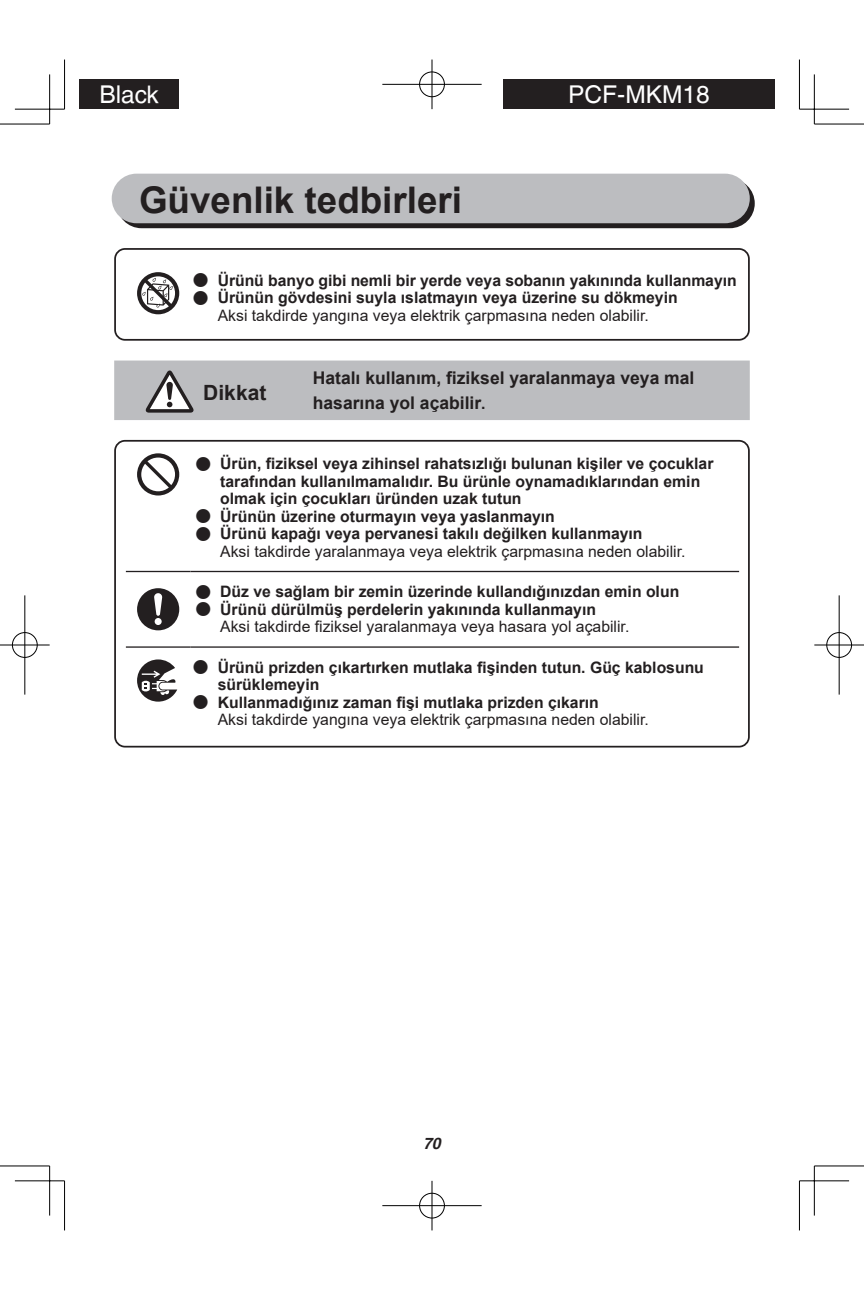
<style>
.page{position:relative;width:864px;height:1290px;background:#fff}
.page>*{position:absolute;margin:0;border:0;box-sizing:border-box;transform-origin:0 0}
.t1{font:700 36.75px "Arial";color:#231f20}
.t2{font:24.5px "Helvetica LT";color:#fff}
.t3{font:700 21px "Arial";color:#231f20}
.t4{font:700 17.5px/24.5px "Arial";color:#231f20}
.t5{font:15.75px/17.5px "Arial";color:#231f20}
.t6{font:700 15.75px/17.5px "Arial";color:#231f20}
.t7{font:italic 700 15.75px "Helvetica";color:#231f20}
.s1{font-family:"Shin Go Pro"}
.s2{font-family:"Shin Go Pro";font-weight:700}
.s3{font-weight:700}
.s4{font-size:15.75px}
</style>
<div class="page">
<div style="left:79px;top:79px;width:100px;height:30px;background:#231f20"></div>
<div style="left:503px;top:79px;width:271px;height:30px;background:#231f20"></div>
<svg style="left:117px;top:179px;width:637px;height:49px;background:#2b2829"></svg>
<div style="left:112px;top:174px;width:637px;height:49px;background:#bcbdc0;border-radius:25px"></div>
<hr style="left:126px;top:646px;width:64px;height:2px;background:#231f20">
<hr style="left:190px;top:646px;width:548px;height:2px;background:#231f20">
<hr style="left:126px;top:571px;width:64px;height:1px;background:#231f20">
<hr style="left:190px;top:571px;width:548px;height:1px;background:#231f20">
<svg style="left:137px;top:453px;width:42px;height:42px"></svg>
<svg style="left:137px;top:588px;width:42px;height:42px"></svg>
<svg style="left:137px;top:659px;width:41px;height:43px"></svg>
<div style="left:114px;top:440px;width:635px;height:307px;border:2px solid #231f20;border-radius:10px"></div>
<div style="left:114px;top:360px;width:635px;height:60px;background:#bcbdc0"></div>
<svg style="left:137px;top:272px;width:42px;height:42px"></svg>
<div style="left:114px;top:248px;width:635px;height:93px;border:2px solid #231f20;border-radius:10px"></div>
<hr style="left:0;top:124px;width:50px;height:1px;background:#000">
<hr style="left:814px;top:124px;width:49px;height:1px;background:#000">
<hr style="left:0;top:1165px;width:50px;height:1px;background:#000">
<hr style="left:814px;top:1165px;width:49px;height:1px;background:#000">
<hr style="left:64px;top:60px;width:1px;height:49px;background:#000">
<hr style="left:64px;top:1181px;width:1px;height:49px;background:#000">
<hr style="left:798px;top:60px;width:1px;height:49px;background:#000">
<hr style="left:798px;top:1181px;width:1px;height:49px;background:#000">
<hr style="left:15px;top:109px;width:49px;height:1px;background:#000">
<hr style="left:799px;top:109px;width:49px;height:1px;background:#000">
<hr style="left:15px;top:1180px;width:49px;height:1px;background:#000">
<hr style="left:799px;top:1180px;width:49px;height:1px;background:#000">
<hr style="left:49px;top:74px;width:1px;height:50px;background:#000">
<hr style="left:49px;top:1166px;width:1px;height:49px;background:#000">
<hr style="left:813px;top:74px;width:1px;height:50px;background:#000">
<hr style="left:813px;top:1166px;width:1px;height:49px;background:#000">
<div style="left:418px;top:71px;width:27px;height:27px;border:2px solid #fff;border-radius:50%"></div>
<hr style="left:382px;top:83px;width:99px;height:2px;background:#fff">
<hr style="left:430px;top:60px;width:3px;height:49px;background:#fff">
<div style="left:419px;top:72px;width:25px;height:25px;border:1px solid #000;border-radius:50%"></div>
<hr style="left:382px;top:84px;width:99px;height:1px;background:#000">
<hr style="left:431px;top:60px;width:1px;height:49px;background:#000">
<div style="left:418px;top:1192px;width:27px;height:27px;border:2px solid #fff;border-radius:50%"></div>
<hr style="left:382px;top:1204px;width:99px;height:3px;background:#fff">
<hr style="left:430px;top:1181px;width:3px;height:49px;background:#fff">
<div style="left:419px;top:1193px;width:25px;height:25px;border:1px solid #000;border-radius:50%"></div>
<hr style="left:382px;top:1205px;width:99px;height:1px;background:#000">
<hr style="left:431px;top:1181px;width:1px;height:49px;background:#000">
<div style="left:11px;top:631px;width:27px;height:27px;border:2px solid #fff;border-radius:50%"></div>
<hr style="left:0;top:644px;width:50px;height:2px;background:#fff">
<hr style="left:24px;top:595px;width:2px;height:99px;background:#fff">
<div style="left:12px;top:632px;width:25px;height:26px;border:1px solid #000;border-radius:50%"></div>
<hr style="left:0;top:645px;width:50px;height:1px;background:#000">
<hr style="left:25px;top:595px;width:1px;height:99px;background:#000">
<div style="left:825px;top:631px;width:27px;height:27px;border:2px solid #fff;border-radius:50%"></div>
<hr style="left:814px;top:644px;width:49px;height:2px;background:#fff">
<hr style="left:837px;top:595px;width:2px;height:99px;background:#fff">
<div style="left:826px;top:632px;width:25px;height:26px;border:1px solid #000;border-radius:50%"></div>
<hr style="left:814px;top:645px;width:49px;height:1px;background:#000">
<hr style="left:838px;top:595px;width:1px;height:99px;background:#000">
<h2 class="t2" style="left:99px;top:80px;width:61px">Black</h2>
<h1 class="t1" style="left:139px;top:174px;width:324px">Güvenlik tedbirleri</h1>
<h2 class="t2" style="left:568px;top:80px;width:143px">PCF-MKM18</h2>
<p class="t6" style="left:193px;top:272px;width:545px"><span class="s1">●</span> Ürünü banyo gibi nemli bir yerde veya sobanın yakınında kullanmayın</p>
<p class="t5" style="left:193px;top:289px;width:486px;text-align:center"><span class="s2">●</span> <span class="s3">Ürünün gövdesini suyla ıslatmayın veya üzerine su dökmeyin<br></span>Aksi takdirde yangına veya elektrik çarpmasına neden olabilir.</p>
<h3 class="t3" style="left:203px;top:378px;width:65px">Dikkat</h3>
<p class="t4" style="left:313px;top:366px;width:383px">Hatalı kullanım, fiziksel yaralanmaya veya mal hasarına yol açabilir<span class="s4">.</span></p>
<p class="t6" style="left:220px;top:455px;width:494px;text-indent:-25px"><span class="s1">●</span> Ürün, fiziksel veya zihinsel rahatsızlığı bulunan kişiler ve çocuklar tarafından kullanılmamalıdır. Bu ürünle oynamadıklarından emin olmak için çocukları üründen uzak tutun</p>
<p class="t6" style="left:195px;top:508px;width:361px"><span class="s1">●</span> Ürünün üzerine oturmayın veya yaslanmayın</p>
<p class="t5" style="left:220px;top:525px;width:466px;text-indent:-25px"><span class="s2">●</span> <span class="s3">Ürünü kapağı veya pervanesi takılı değilken kullanmayın<br></span>Aksi takdirde yaralanmaya veya elektrik çarpmasına neden olabilir.</p>
<p class="t6" style="left:195px;top:583px;width:485px"><span class="s1">●</span> Düz ve sağlam bir zemin üzerinde kullandığınızdan emin olun</p>
<p class="t5" style="left:220px;top:600px;width:410px;text-indent:-25px"><span class="s2">●</span> <span class="s3">Ürünü dürülmüş perdelerin yakınında kullanmayın<br></span>Aksi takdirde fiziksel yaralanmaya veya hasara yol açabilir.</p>
<p class="t6" style="left:218px;top:659px;width:487px;text-indent:-25px"><span class="s1">●</span> Ürünü prizden çıkartırken mutlaka fişinden tutun. Güç kablosunu sürüklemeyin</p>
<p class="t5" style="left:218px;top:693px;width:432px;text-indent:-25px"><span class="s2">●</span> <span class="s3">Kullanmadığınız zaman fişi mutlaka prizden çıkarın<br></span>Aksi takdirde yangına veya elektrik çarpmasına neden olabilir.</p>
<p class="t7" style="left:423px;top:1133px;width:19px">70</p>
</div>
